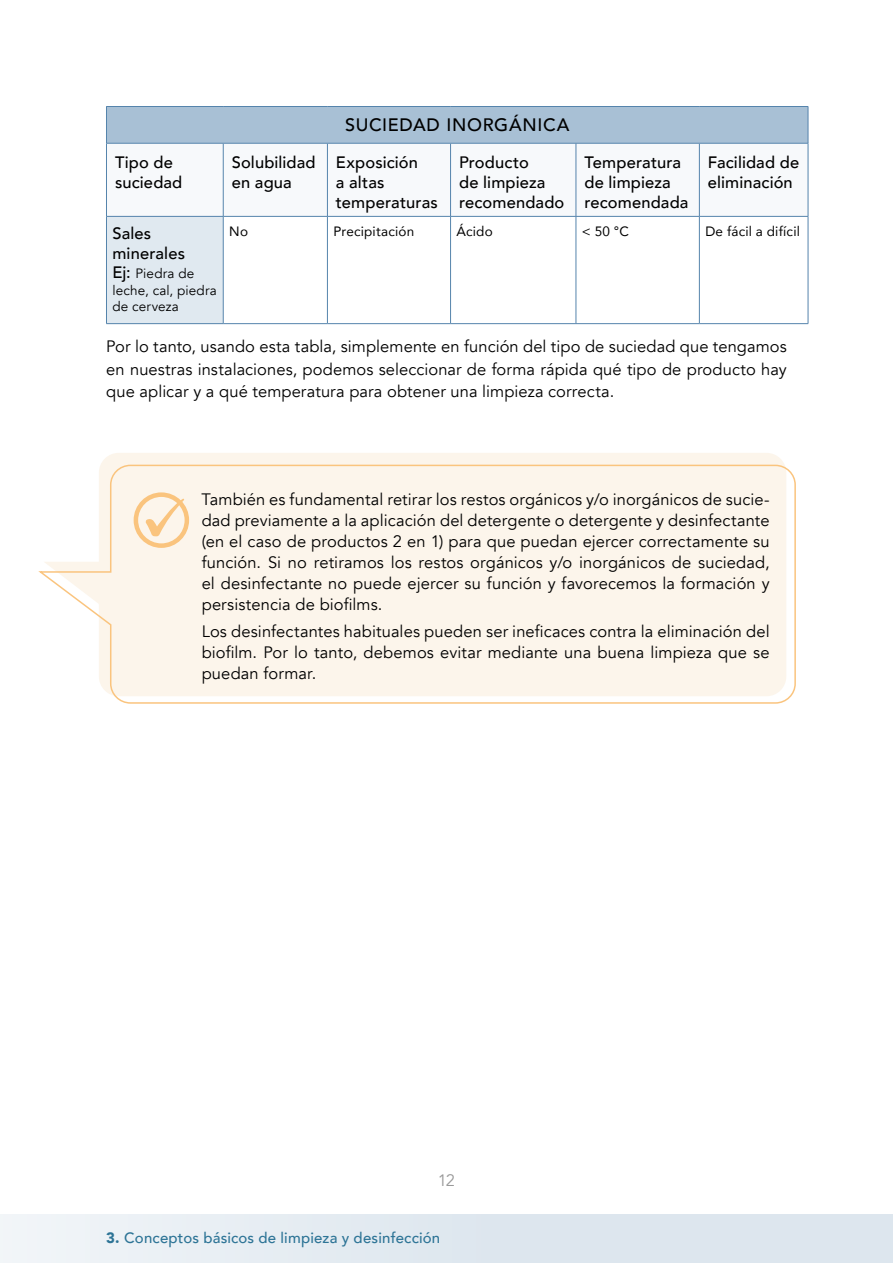
<style>
.page{position:relative;width:893px;height:1263px;background:#fff}
.page>*{position:absolute;margin:0;border:0;box-sizing:border-box;transform-origin:0 0}
.t1{font:500 18px "Avenir";letter-spacing:.035em;color:#000}
.t2{font:16.5px/21px "Avenir";letter-spacing:.005em;color:#000;text-align:justify}
.t3{font:500 16.5px/19.8px "Avenir";letter-spacing:.01em;color:#000}
.t4{font:16.5px "Avenir";color:#999}
.t5{font:500 15px "Avenir";letter-spacing:.01em;color:#2d7496}
.t6{font:13.5px "Avenir";letter-spacing:.015em;color:#000}
.t7{font:13.5px/16.2px "Avenir";letter-spacing:.015em;color:#000}
.s1{font-weight:500;font-size:16.5px}
.s2{font-weight:900}
</style>
<div class="page">
<div style="left:0;top:1214px;width:893px;height:49px;background:linear-gradient(to right,#eef2f6,#d8e2eb)"></div>
<div style="left:106px;top:106px;width:702px;height:37px;background:#a8c0d5"></div>
<svg style="left:107px;top:144px;width:701px;height:72px"></svg>
<div style="left:106px;top:216px;width:117px;height:108px;background:#e0e9f0"></div>
<hr style="left:106px;top:106px;width:117px;height:1px;background:#5584ac">
<hr style="left:106px;top:107px;width:1px;height:36px;background:#5584ac">
<hr style="left:223px;top:106px;width:104px;height:1px;background:#5584ac">
<hr style="left:327px;top:106px;width:124px;height:1px;background:#5584ac">
<hr style="left:451px;top:106px;width:125px;height:1px;background:#5584ac">
<hr style="left:576px;top:106px;width:123px;height:1px;background:#5584ac">
<hr style="left:699px;top:106px;width:109px;height:1px;background:#5584ac">
<hr style="left:808px;top:107px;width:1px;height:36px;background:#5584ac">
<hr style="left:106px;top:217px;width:1px;height:106px;background:#5584ac">
<hr style="left:223px;top:217px;width:1px;height:106px;background:#5584ac">
<hr style="left:327px;top:217px;width:1px;height:106px;background:#5584ac">
<hr style="left:450px;top:217px;width:1px;height:106px;background:#5584ac">
<hr style="left:576px;top:217px;width:1px;height:106px;background:#5584ac">
<hr style="left:699px;top:217px;width:1px;height:106px;background:#5584ac">
<hr style="left:808px;top:217px;width:1px;height:106px;background:#5584ac">
<hr style="left:106px;top:323px;width:117px;height:1px;background:#5584ac">
<hr style="left:223px;top:323px;width:104px;height:1px;background:#5584ac">
<hr style="left:327px;top:323px;width:124px;height:1px;background:#5584ac">
<hr style="left:451px;top:323px;width:125px;height:1px;background:#5584ac">
<hr style="left:576px;top:323px;width:123px;height:1px;background:#5584ac">
<hr style="left:699px;top:323px;width:109px;height:1px;background:#5584ac">
<hr style="left:106px;top:143px;width:117px;height:1px;background:#5584ac">
<hr style="left:106px;top:143px;width:1px;height:73px;background:#5584ac">
<hr style="left:223px;top:143px;width:104px;height:1px;background:#5584ac">
<hr style="left:223px;top:143px;width:1px;height:73px;background:#5584ac">
<hr style="left:327px;top:143px;width:124px;height:1px;background:#5584ac">
<hr style="left:327px;top:143px;width:1px;height:73px;background:#5584ac">
<hr style="left:451px;top:143px;width:125px;height:1px;background:#5584ac">
<hr style="left:450px;top:143px;width:1px;height:73px;background:#5584ac">
<hr style="left:576px;top:143px;width:123px;height:1px;background:#5584ac">
<hr style="left:576px;top:143px;width:1px;height:73px;background:#5584ac">
<hr style="left:699px;top:143px;width:109px;height:1px;background:#5584ac">
<hr style="left:699px;top:143px;width:1px;height:73px;background:#5584ac">
<hr style="left:808px;top:143px;width:1px;height:73px;background:#5584ac">
<hr style="left:106px;top:216px;width:117px;height:1px;background:#5584ac">
<hr style="left:223px;top:216px;width:104px;height:1px;background:#5584ac">
<hr style="left:327px;top:216px;width:124px;height:1px;background:#5584ac">
<hr style="left:451px;top:216px;width:125px;height:1px;background:#5584ac">
<hr style="left:576px;top:216px;width:123px;height:1px;background:#5584ac">
<hr style="left:699px;top:216px;width:109px;height:1px;background:#5584ac">
<div style="left:99px;top:453px;width:687px;height:243px;background:#fcf5eb;border-radius:20px"></div>
<svg style="left:38px;top:464px;width:758px;height:240px"></svg>
<svg style="left:145px;top:499px;width:39px;height:37px"></svg>
<div style="left:134px;top:492px;width:55px;height:56px;border:4px solid #fac47e;border-radius:50%"></div>
<p class="t1" style="left:345px;top:109px;width:226px">SUCIEDAD INORGÁNICA</p>
<p class="t3" style="left:115px;top:152px;width:69px">Tipo de suciedad</p>
<p class="t3" style="left:232px;top:152px;width:85px">Solubilidad en agua</p>
<p class="t3" style="left:336px;top:152px;width:103px">Exposición<br>a altas temperaturas</p>
<p class="t3" style="left:459px;top:152px;width:107px">Producto<br>de limpieza recomendado</p>
<p class="t3" style="left:584px;top:152px;width:106px">Temperatura de limpieza recomendada</p>
<p class="t3" style="left:708px;top:152px;width:93px">Facilidad de eliminación</p>
<p class="t3" style="left:112px;top:222px;width:74px">Sales minerales</p>
<p class="t7" style="left:112px;top:266px;width:106px"><span class="s1">Ej:</span> Piedra de leche, cal, piedra de cerveza</p>
<p class="t6" style="left:229px;top:220px;width:20px">No</p>
<p class="t6" style="left:333px;top:220px;width:82px">Precipitación</p>
<p class="t6" style="left:457px;top:220px;width:38px">Ácido</p>
<p class="t6" style="left:582px;top:220px;width:48px">&lt; 50 °C</p>
<p class="t6" style="left:705px;top:220px;width:96px">De fácil a difícil</p>
<p class="t2" style="left:106px;top:336px;width:682px;line-height:22.5px">Por lo tanto, usando esta tabla, simplemente en función del tipo de suciedad que tengamos en nuestras instalaciones, podemos seleccionar de forma rápida qué tipo de producto hay que aplicar y a qué temperatura para obtener una limpieza correcta.</p>
<p class="t2" style="left:202px;top:489px;width:570px">También es fundamental retirar los restos orgánicos y/o inorgánicos de sucie&shy;dad previamente a la aplicación del detergente o detergente y desinfectante (en el caso de productos 2 en 1) para que puedan ejercer correctamente su función. Si no retiramos los restos orgánicos y/o inorgánicos de suciedad, el desinfectante no puede ejercer su función y favorecemos la formación y persistencia de biofilms.</p>
<p class="t2" style="left:202px;top:621px;width:569px">Los desinfectantes habituales pueden ser ineficaces contra la eliminación del biofilm. Por lo tanto, debemos evitar mediante una buena limpieza que se puedan formar.</p>
<p class="t4" style="left:438px;top:1170px;width:19px">12</p>
<p class="t5" style="left:106px;top:1225px;width:335px"><span class="s2">3.</span> Conceptos básicos de limpieza y desinfección</p>
</div>
